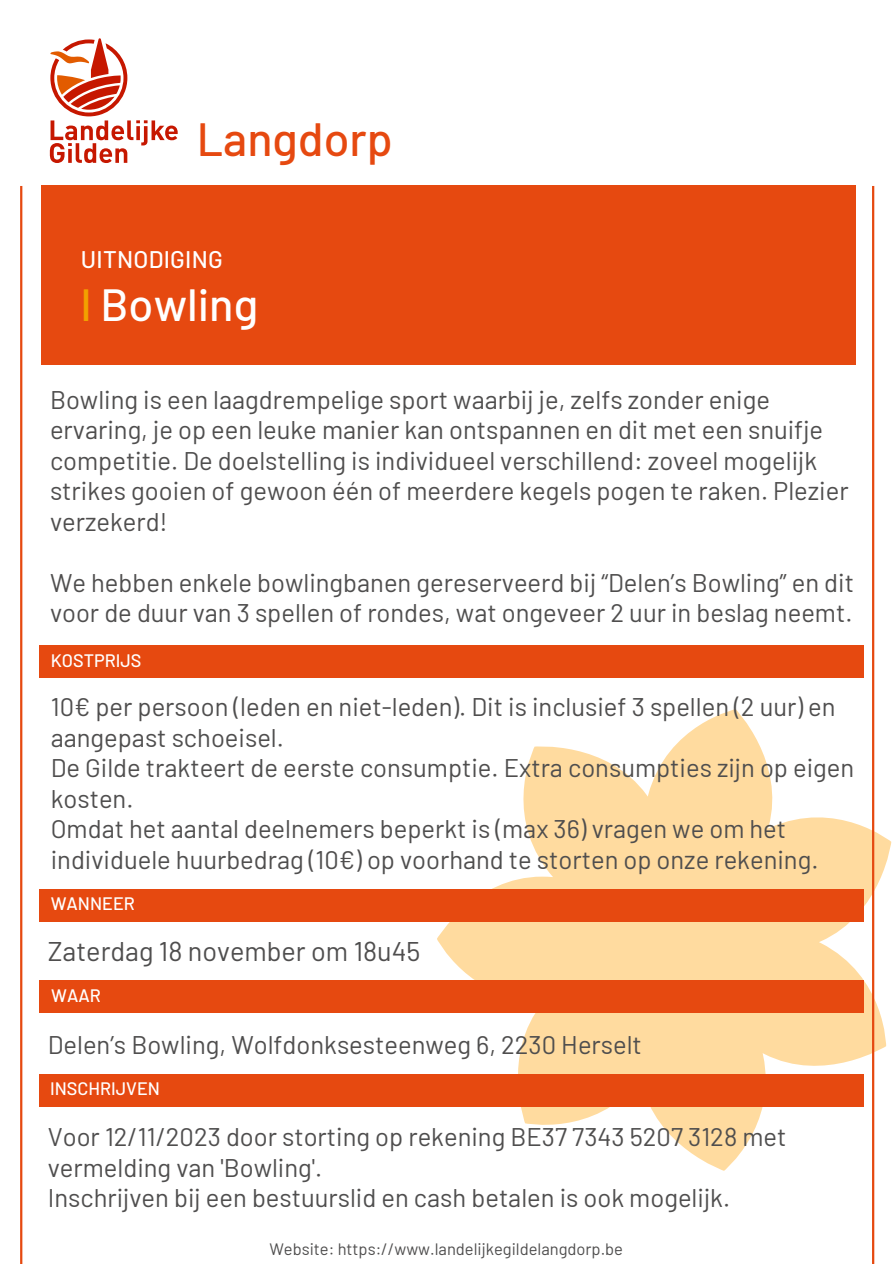
<style>
.page{position:relative;width:894px;height:1264px;background:#fff}
.page>*{position:absolute;margin:0;border:0;box-sizing:border-box;transform-origin:0 0}
.t1{font:500 46.5px "Barlow";color:#e64910}
.t2{font:500 45px "Barlow";color:#fff}
.t3{font:27px "Barlow";color:#4f4e4e}
.t4{font:25.5px/30.5px "Barlow";color:#4f4e4e}
.t5{font:500 24px "Barlow";letter-spacing:.01em;color:#fff}
.t6{font:500 18px "Barlow";color:#fff}
.t7{font:16.5px "Barlow";color:#4f4e4e}
.s1{color:#f2a100}
</style>
<div class="page">
<div style="left:41px;top:185px;width:814px;height:180px;background:#e64910"></div>
<svg style="left:50px;top:38px;width:128px;height:125px"></svg>
<svg style="left:436px;top:709px;width:455px;height:461px;fill:#ffdb9f"></svg>
<div style="left:40px;top:979px;width:823px;height:33px;background:#e64910"></div>
<hr style="left:20px;top:186px;width:2px;height:1077px;background:#e64910">
<div style="left:40px;top:888px;width:823px;height:33px;background:#e64910"></div>
<div style="left:40px;top:645px;width:823px;height:33px;background:#e64910"></div>
<div style="left:39px;top:1074px;width:823px;height:32px;background:#e64910"></div>
<hr style="left:871px;top:186px;width:3px;height:1077px;background:#e64910">
<p class="t1" style="left:197px;top:110px;width:197px">Langdorp</p>
<p class="t5" style="left:81px;top:244px;width:143px">UITNODIGING</p>
<p class="t2" style="left:81px;top:276px;width:179px"><span class="s1">l</span> Bowling</p>
<p class="t4" style="left:50px;top:383px;width:799px">Bowling is een laagdrempelige sport waarbij je, zelfs zonder enige ervaring, je op een leuke manier kan ontspannen en dit met een snuifje competitie. De doelstelling is individueel verschillend: zoveel mogelijk strikes gooien of gewoon één of meerdere kegels pogen te raken. Plezier verzekerd!</p>
<p class="t4" style="left:50px;top:566px;width:805px">We hebben enkele bowlingbanen gereserveerd bij “Delen’s Bowling” en dit voor de duur van 3 spellen of rondes, wat ongeveer 2 uur in beslag neemt.</p>
<p class="t6" style="left:51px;top:649px;width:92px">KOSTPRIJS</p>
<p class="t4" style="left:51px;top:691px;width:786px">10€ per persoon (leden en niet-leden). Dit is inclusief 3 spellen (2 uur) en aangepast schoeisel.</p>
<p class="t4" style="left:51px;top:751px;width:804px">De Gilde trakteert de eerste consumptie. Extra consumpties zijn op eigen kosten.</p>
<p class="t4" style="left:51px;top:812px;width:769px">Omdat het aantal deelnemers beperkt is (max 36) vragen we om het individuele huurbedrag (10€) op voorhand te storten op onze rekening.</p>
<p class="t6" style="left:51px;top:892px;width:86px">WANNEER</p>
<p class="t3" style="left:48px;top:933px;width:374px">Zaterdag 18 november om 18u45</p>
<p class="t6" style="left:51px;top:983px;width:51px">WAAR</p>
<p class="t4" style="left:48px;top:1028px;width:595px">Delen’s Bowling, Wolfdonksesteenweg 6, 2230 Herselt</p>
<p class="t6" style="left:50px;top:1077px;width:111px">INSCHRIJVEN</p>
<p class="t4" style="left:48px;top:1120px;width:740px">Voor 12/11/2023 door storting op rekening BE37 7343 5207 3128 met vermelding van 'Bowling'.</p>
<p class="t4" style="left:48px;top:1181px;width:683px">Inschrijven bij een bestuurslid en cash betalen is ook mogelijk.</p>
<p class="t7" style="left:269px;top:1237px;width:355px">Website: https://www.landelijkegildelangdorp.be</p>
</div>
